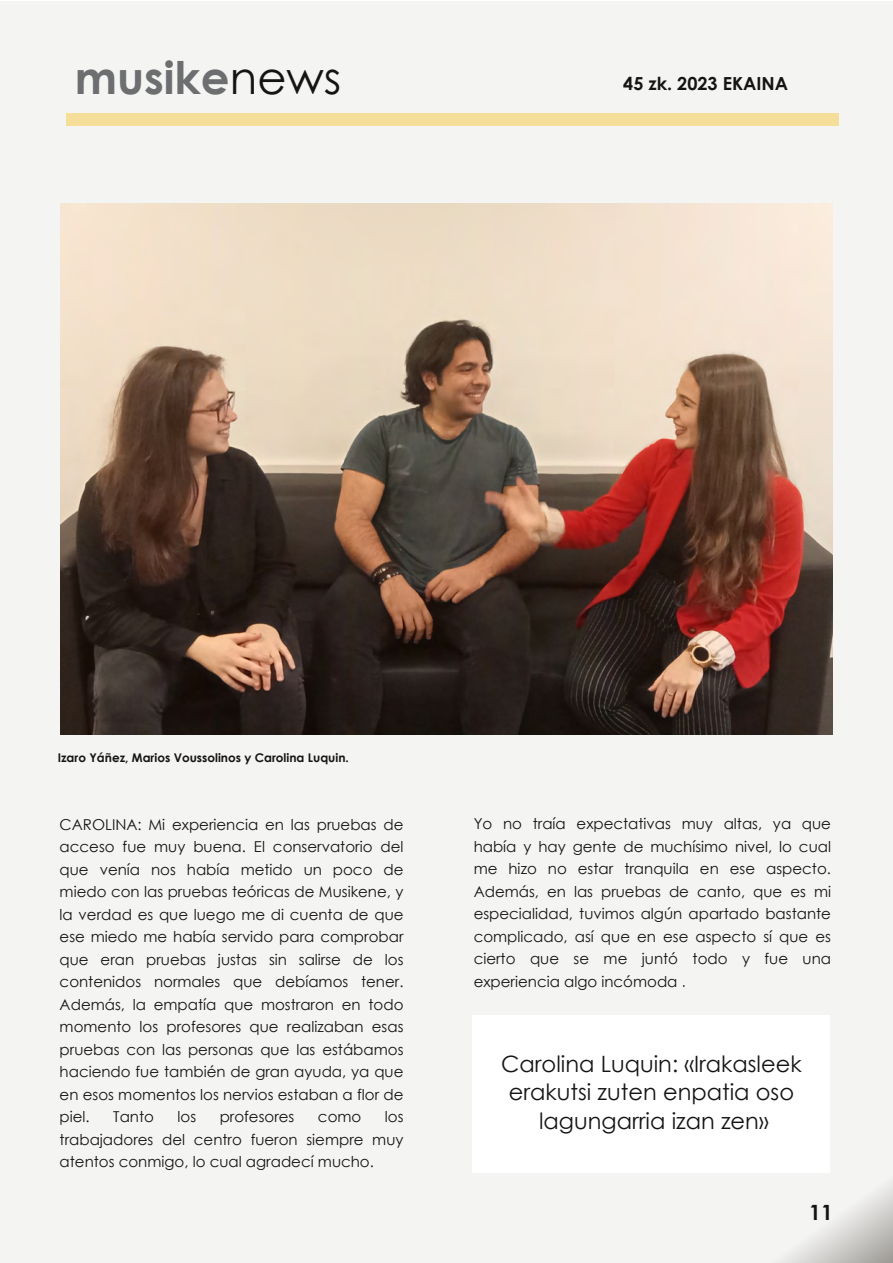
<style>
.page{position:relative;width:893px;height:1263px;background:#fff}
.page>*{position:absolute;margin:0;border:0;box-sizing:border-box;transform-origin:0 0}
.t1{font:700 45px "Century Gothic";color:#6d6e6f}
.t2{font:22.5px/28.5px "Century Gothic";color:#161413;text-align:center}
.t3{font:700 21px "Century Gothic";color:#161413}
.t4{font:700 18px "Century Gothic";color:#161413}
.t5{font:15px/22.5px "Century Gothic";color:#161413;text-align:justify}
.t6{font:700 12px "Century Gothic";color:#161413}
.s1{font-weight:400;color:#161413}
</style>
<div class="page">
<div style="left:0;top:2px;width:893px;height:1261px;background:#f4f4f3"></div>
<div style="left:66px;top:113px;width:772px;height:12px;background:#f4de99"></div>
<img style="left:60px;top:204px;width:772px;height:530px">
<div style="left:472px;top:1015px;width:358px;height:157px;background:#fff"></div>
<p class="t1" style="left:75px;top:43px;width:268px">musike<span class="s1">news</span></p>
<p class="t4" style="left:623px;top:70px;width:166px">45 zk. 2023 EKAINA</p>
<p class="t6" style="left:58px;top:749px;width:293px">Izaro Yáñez, Marios Voussolinos y Carolina Luquin.</p>
<p class="t5" style="left:60px;top:813px;width:345px">CAROLINA: Mi experiencia en las pruebas de acceso fue muy buena. El conservatorio del que venía nos había metido un poco de miedo con las pruebas teóricas de Musikene, y la verdad es que luego me di cuenta de que ese miedo me había servido para comprobar que eran pruebas justas sin salirse de los contenidos normales que debíamos tener.<br>Además, la empatía que mostraron en todo momento los profesores que realizaban esas pruebas con las personas que las estábamos haciendo fue también de gran ayuda, ya que en esos momentos los nervios estaban a flor de piel.</p>
<p class="t5" style="left:113px;top:1105px;width:42px">Tanto</p>
<p class="t5" style="left:177px;top:1105px;width:20px">los</p>
<p class="t5" style="left:220px;top:1105px;width:76px">profesores</p>
<p class="t5" style="left:318px;top:1105px;width:45px">como</p>
<p class="t5" style="left:60px;top:1105px;width:345px;text-indent:325px">los trabajadores del centro fueron siempre muy atentos conmigo, lo cual agradecí mucho.</p>
<p class="t5" style="left:474px;top:812px;width:359px">Yo no traía expectativas muy altas, ya que había y hay gente de muchísimo nivel, lo cual me hizo no estar tranquila en ese aspecto.<br>Además, en las pruebas de canto, que es mi especialidad, tuvimos algún apartado bastante complicado, así que en ese aspecto sí que es cierto que se me juntó todo y fue una experiencia algo incómoda</p>
<p class="t2" style="left:501px;top:1049px;width:302px">Carolina Luquin: «Irakasleek erakutsi zuten enpatia oso lagungarria izan zen»</p>
<p class="t3" style="left:809px;top:1196px;width:25px">11</p>
</div>
